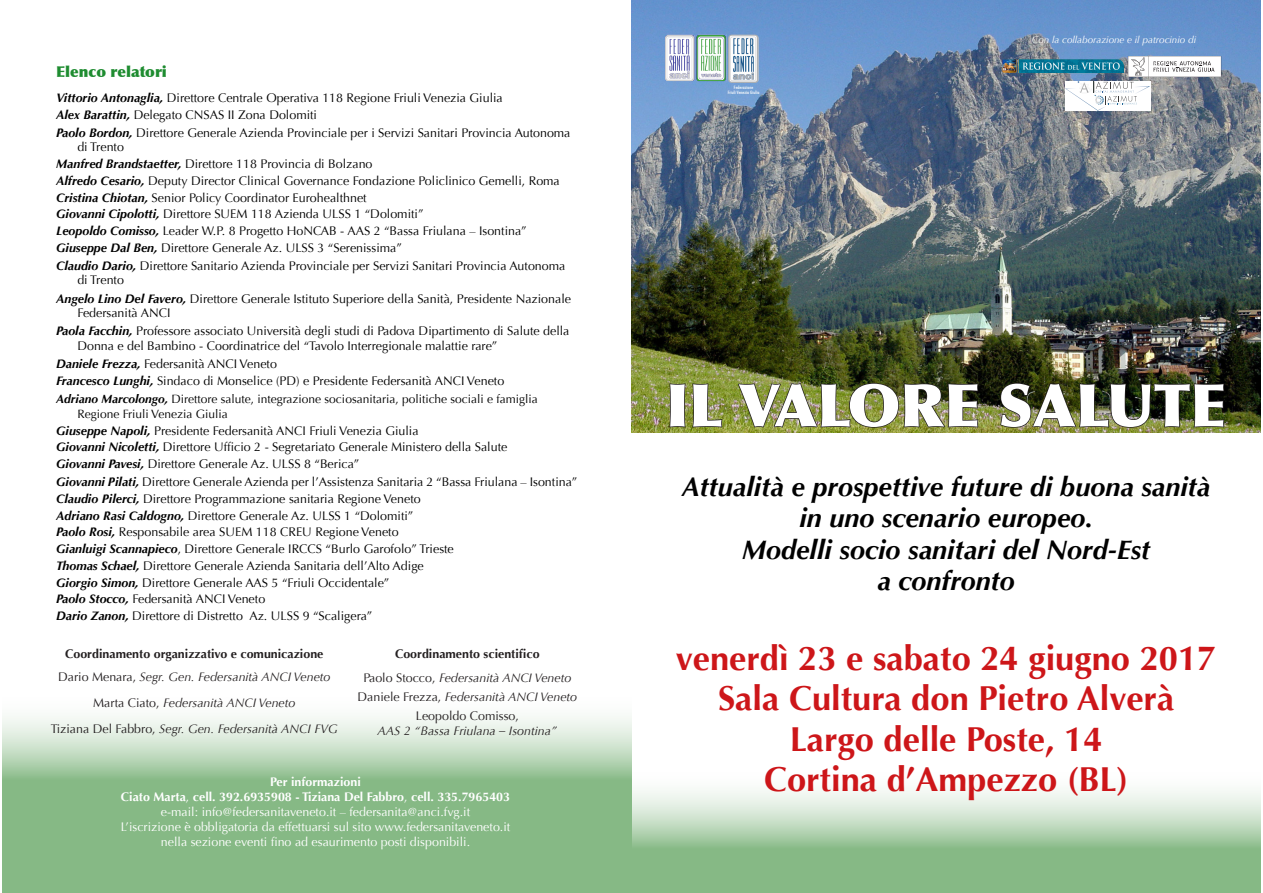
<style>
.page{position:relative;width:1263px;height:893px;background:#fff}
.page>*{position:absolute;margin:0;border:0;box-sizing:border-box;transform-origin:0 0}
.t1{font:900 59.25px "Optima";color:#fff}
.t2{font:700 34.5px/40.5px "Optima";color:#cd1619;text-align:center}
.t3{font:italic 700 27px/31.5px "Optima";color:#000;text-align:center}
.t4{font:900 15px "Optima";color:#1e8c30}
.t5{font:12.45px/16.6px "Optima";color:#000}
.t6{font:12.45px/15px "Optima";color:#fff;text-align:center}
.t7{font:700 12.45px/23.4px "Optima";color:#231f20;text-align:center}
.t8{font:italic 12.45px/25.5px "Optima";color:#231f20;text-align:center}
.t9{font:12.45px/19.2px "Optima";color:#231f20;text-align:center}
.t10{font:12px/14.4px "Optima";color:#000}
.t11{font:italic 9.9px "Optima";color:#fff}
.t12{font:500 condensed 4.35px/5.2px "Futura";color:#fff;text-align:center;scale:1.16 1}
.s1{font-weight:700;font-style:italic}
.s2{font-weight:400}
.s3{font-weight:400;font-style:italic}
.s4{font-style:normal}
.s5{font-style:italic}
.s6{font-weight:700}
</style>
<div class="page">
<img style="left:631px;top:0;width:630px;height:433px">
<img style="left:665px;top:34px;width:62px;height:47px">
<img style="left:728px;top:35px;width:31px;height:48px">
<svg style="left:631px;top:767px;width:630px;height:126px"></svg>
<svg style="left:1065px;top:56px;width:156px;height:55px"></svg>
<img style="left:1018px;top:59px;width:106px;height:14px">
<img style="left:1002px;top:59px;width:14px;height:14px">
<img style="left:669px;top:382px;width:54px;height:46px">
<img style="left:736px;top:382px;width:243px;height:47px">
<img style="left:999px;top:382px;width:226px;height:47px">
<svg style="left:2px;top:717px;width:629px;height:176px;background:#9dc69c"></svg>
<p class="t4" style="left:56px;top:63px;width:112px">Elenco relatori</p>
<p class="t5" style="left:56px;top:90px;width:448px"><span class="s1">Vittorio Antonaglia,</span> Direttore Centrale Operativa 118 Regione Friuli Venezia Giulia<br><span class="s1">Alex Barattin,</span> Delegato CNSAS II Zona Dolomiti</p>
<p class="t5" style="left:77px;top:126px;width:495px;line-height:14.2px;text-indent:-21px"><span class="s1">Paolo Bordon,</span> Direttore Generale Azienda Provinciale per i Servizi Sanitari Provincia Autonoma di Trento</p>
<p class="t5" style="left:56px;top:156px;width:505px"><span class="s1">Manfred Brandstaetter,</span> Direttore 118 Provincia di Bolzano<br><span class="s1">Alfredo Cesario,</span> Deputy Director Clinical Governance Fondazione Policlinico Gemelli, Roma <span class="s1">Cristina Chiotan,</span> Senior Policy Coordinator Eurohealthnet<br><span class="s1">Giovanni Cipolotti,</span> Direttore SUEM 118 Azienda ULSS 1 “Dolomiti”<br><span class="s1">Leopoldo Comisso,</span> Leader W.P. 8 Progetto HoNCAB - AAS 2 “Bassa Friulana – Isontina” <span class="s1">Giuseppe Dal Ben,</span> Direttore Generale Az. ULSS 3 “Serenissima”</p>
<p class="t5" style="left:77px;top:259px;width:489px;line-height:14.2px;text-indent:-21px"><span class="s1">Claudio Dario,</span> Direttore Sanitario Azienda Provinciale per Servizi Sanitari Provincia Autonoma di Trento</p>
<p class="t5" style="left:77px;top:292px;width:495px;line-height:14.2px;text-indent:-21px"><span class="s1">Angelo Lino Del Favero,</span> Direttore Generale Istituto Superiore della Sanità, Presidente Nazionale<br>Federsanità ANCI</p>
<p class="t5" style="left:77px;top:324px;width:494px;line-height:14.2px;text-indent:-21px"><span class="s1">Paola Facchin,</span> Professore associato Università degli studi di Padova Dipartimento di Salute della<br>Donna e del Bambino - Coordinatrice del “Tavolo Interregionale malattie rare”</p>
<p class="t5" style="left:56px;top:356px;width:450px"><span class="s1">Daniele Frezza,</span> Federsanità ANCI Veneto<br><span class="s1">Francesco Lunghi,</span> Sindaco di Monselice (PD) e Presidente Federsanità ANCI Veneto</p>
<p class="t10" style="left:77px;top:392px;width:462px;text-indent:-21px"><span class="s1">Adriano Marcolongo,</span> Direttore salute, integrazione sociosanitaria, politiche sociali e famiglia<br>Regione Friuli Venezia Giulia</p>
<p class="t5" style="left:56px;top:422px;width:453px"><span class="s1">Giuseppe Napoli,</span> Presidente Federsanità ANCI Friuli Venezia Giulia<br><span class="s1">Giovanni Nicoletti,</span> Direttore Ufficio 2 - Segretariato Generale Ministero della Salute<br><span class="s1">Giovanni Pavesi,</span> Direttore Generale Az. ULSS 8 “Berica”</p>
<p class="t5" style="left:56px;top:474px;width:523px"><span class="s1">Giovanni Pilati,</span> Direttore Generale Azienda per l’Assistenza Sanitaria 2 “Bassa Friulana – Isontina” <span class="s1">Claudio Pilerci,</span> Direttore Programmazione sanitaria Regione Veneto<br><span class="s1">Adriano Rasi Caldogno,</span> Direttore Generale Az. ULSS 1 “Dolomiti”<br><span class="s1">Paolo Rosi,</span> Responsabile area SUEM 118 CREU Regione Veneto<br><span class="s1">Gianluigi Scannapieco</span>, Direttore Generale IRCCS “Burlo Garofolo” Trieste<br><span class="s1">Thomas Schael,</span> Direttore Generale Azienda Sanitaria dell’Alto Adige<br><span class="s1">Giorgio Simon,</span> Direttore Generale AAS 5 “Friuli Occidentale”<br><span class="s1">Paolo Stocco,</span> Federsanità ANCI Veneto<br><span class="s1">Dario Zanon,</span> Direttore di Distretto Az. ULSS 9 “Scaligera”</p>
<p class="t7" style="left:58px;top:642px;width:274px">Coordinamento organizzativo e comunicazione<br><span class="s2">Dario Menara,</span> <span class="s3">Segr. Gen. Federsanità ANCI Veneto</span></p>
<p class="t8" style="left:51px;top:690px;width:289px"><span class="s4">Marta Ciato,</span> Federsanità ANCI Veneto<br><span class="s4">Tiziana Del Fabbro,</span> Segr. Gen. Federsanità ANCI FVG</p>
<p class="t7" style="left:363px;top:642px;width:209px">Coordinamento scientifico<br><span class="s2">Paolo Stocco,</span> <span class="s3">Federsanità ANCI Veneto</span></p>
<p class="t9" style="left:357px;top:687px;width:221px">Daniele Frezza, <span class="s5">Federsanità ANCI Veneto<br></span>Leopoldo Comisso,</p>
<p class="t8" style="left:377px;top:718px;width:181px">AAS 2 “Bassa Friulana – Isontina”</p>
<p class="t6" style="left:121px;top:775px;width:391px"><span class="s6">Per informazioni<br>Ciato Marta</span>, <span class="s6">cell. 392.6935908 - Tiziana Del Fabbro</span>, <span class="s6">cell. 335.7965403 </span>e-mail: info@federsanitaveneto.it – federsanita@anci.fvg.it<br>L’iscrizione è obbligatoria da effettuarsi sul sito www.federsanitaveneto.it nella sezione eventi fino ad esaurimento posti disponibili.</p>
<p class="t12" style="left:728px;top:85px;width:29px">Federazione<br>Friuli Venezia Giulia</p>
<p class="t11" style="left:1032px;top:34px;width:166px">Con la collaborazione e il patrocinio di</p>
<p class="t1" style="left:666px;top:370px;width:562px">IL VALORE SALUTE</p>
<p class="t3" style="left:682px;top:471px;width:530px">Attualità e prospettive future di buona sanità in uno scenario europeo.<br>Modelli socio sanitari del Nord-Est<br>a confronto</p>
<p class="t2" style="left:676px;top:638px;width:542px">venerdì 23 e sabato 24 giugno 2017<br>Sala Cultura don Pietro Alverà<br>Largo delle Poste, 14<br>Cortina d’Ampezzo (BL)</p>
</div>
